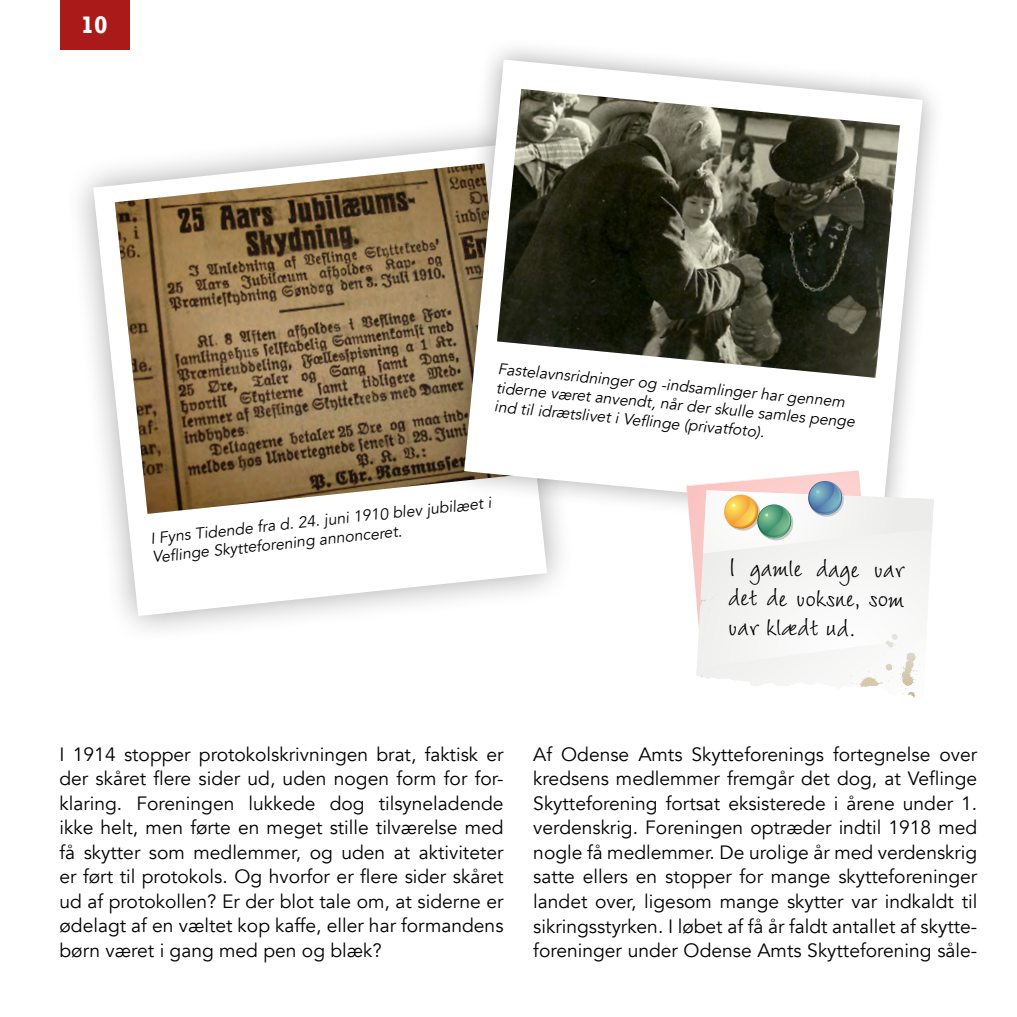
<style>
.page{position:relative;width:1017px;height:1017px;background:#fff}
.page>*{position:absolute;margin:0;border:0;box-sizing:border-box;transform-origin:0 0}
.t1{font:37.98px/29.4px "Wiesbaden Swing";letter-spacing:-.01em;color:#000;text-align:justify}
.t2{font:700 24.5px "Rockwell";color:#fff}
.t3{font:19.25px/24.5px "Avenir";color:#000;text-align:justify}
.t4{font:italic 15.75px/18.7px "Avenir";color:#000}
</style>
<div class="page">
<div style="left:60px;top:0;width:69px;height:50px;background:#aa1a18"></div>
<div style="left:64px;top:116px;width:512px;height:529px;background:#000;opacity:.35"></div>
<svg style="left:93px;top:145px;width:454px;height:471px"></svg>
<img style="left:115px;top:163px;width:326px;height:351px">
<div style="left:441px;top:36px;width:505px;height:499px;background:#000;opacity:.35"></div>
<svg style="left:464px;top:60px;width:459px;height:451px"></svg>
<img style="left:497px;top:89px;width:403px;height:289px">
<svg style="left:686px;top:470px;width:248px;height:228px"></svg>
<p class="t2" style="left:81px;top:10px;width:29px">10</p>
<p class="t4" style="left:498px;top:361px;width:362px;rotate:5deg">Fastelavnsridninger og -indsamlinger har gennem tiderne været anvendt, når der skulle samles penge ind til idrætslivet i Vefl inge (privatfoto).</p>
<p class="t4" style="left:150px;top:529px;width:344px;rotate:-6deg">I Fyns Tidende fra d. 24. juni 1910 blev jubilæet i<br>Vefl inge Skytteforening annonceret.</p>
<h1 class="t1" style="left:728px;top:552px;width:178px">I gamle dage var det de voksne, som var klædt ud.</h1>
<p class="t3" style="left:60px;top:742px;width:446px">I 1914 stopper protokolskrivningen brat, faktisk er der skåret flere sider ud, uden nogen form for for&shy;klaring. Foreningen lukkede dog tilsyneladende ikke helt, men førte en meget stille tilværelse med få skytter som medlemmer, og uden at aktiviteter er ført til protokols. Og hvorfor er flere sider skåret ud af protokollen? Er der blot tale om, at siderne er ødelagt af en væltet kop kaffe, eller har formandens børn været i gang med pen og blæk?</p>
<p class="t3" style="left:533px;top:742px;width:446px">Af Odense Amts Skytteforenings fortegnelse over kredsens medlemmer fremgår det dog, at Veflinge Skytteforening fortsat eksisterede i årene under 1. verdenskrig. Foreningen optræder indtil 1918 med nogle få medlemmer. De urolige år med verdenskrig satte ellers en stopper for mange skytteforeninger landet over, ligesom mange skytter var indkaldt til sikringsstyrken. I løbet af få år faldt antallet af skytte&shy;foreninger under Odense Amts Skytteforening såle-</p>
</div>
